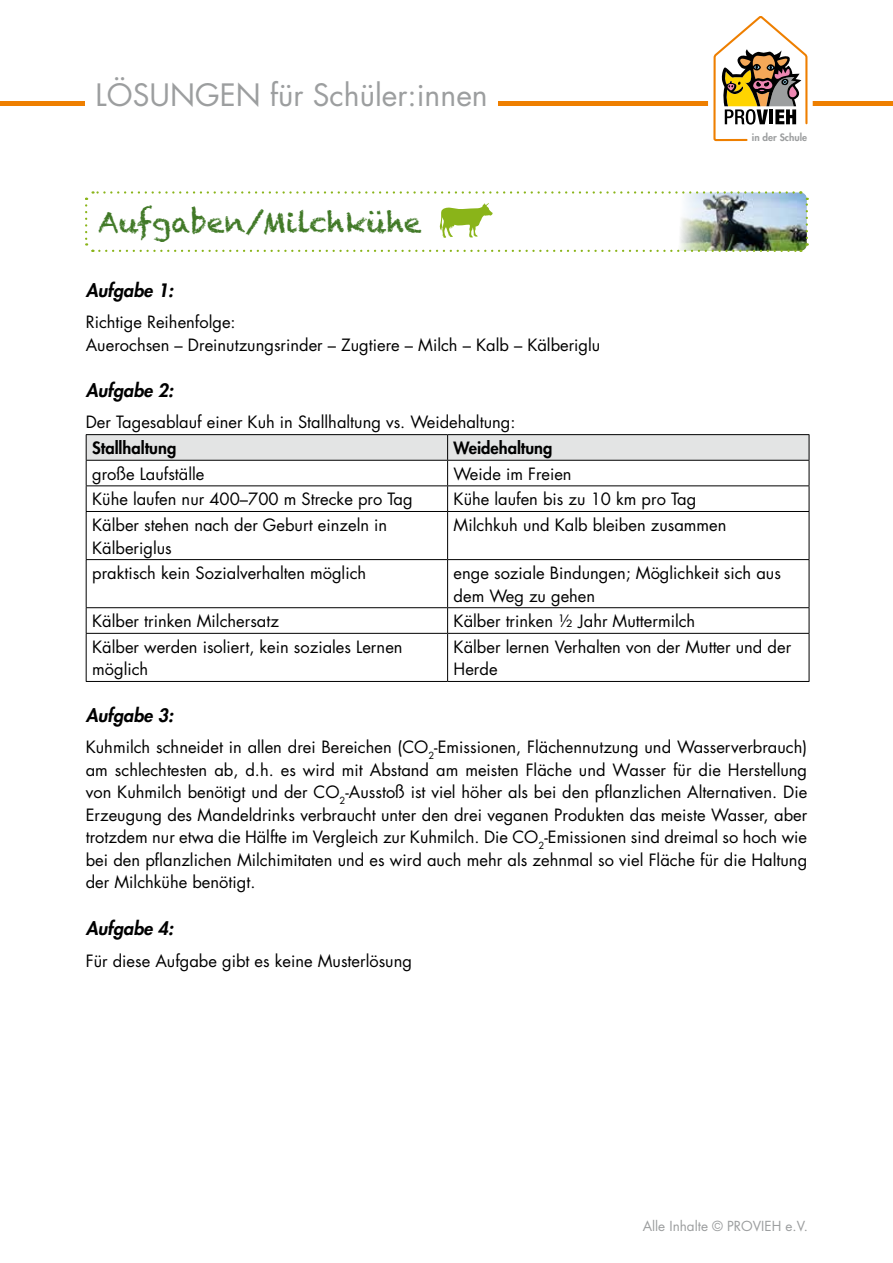
<style>
.page{position:relative;width:893px;height:1263px;background:#fff}
.page>*{position:absolute;margin:0;border:0;box-sizing:border-box;transform-origin:0 0}
.t1{font:30px "Futura Std";color:#9c9e9f}
.t2{font:28.2px "Chalkduster";color:#417927}
.t3{font:italic 800 18px "Futura Std";color:#000}
.t4{font:16.5px/22.5px "Futura Std";color:#000}
.t5{font:800 16.5px "Futura Std";color:#000}
.t6{font:13.5px "Futura Std";color:#9c9e9f}
.t7{font:800 9.9px "Futura Std";color:#9c9e9f}
</style>
<div class="page">
<hr style="left:0;top:101px;width:893px;height:4px;background:#ee7f00">
<svg style="left:712px;top:16px;width:96px;height:665px"></svg>
<div style="left:85px;top:81px;width:412px;height:32px;background:#fff"></div>
<hr style="left:86px;top:434px;width:362px;height:1px;background:#000">
<hr style="left:448px;top:434px;width:361px;height:1px;background:#000">
<svg style="left:86px;top:435px;width:724px;height:76px"></svg>
<hr style="left:86px;top:511px;width:362px;height:1px;background:#000">
<hr style="left:86px;top:512px;width:1px;height:47px;background:#000">
<hr style="left:448px;top:511px;width:361px;height:1px;background:#000">
<hr style="left:447px;top:512px;width:1px;height:47px;background:#000">
<hr style="left:809px;top:512px;width:1px;height:47px;background:#000">
<hr style="left:86px;top:559px;width:362px;height:1px;background:#000">
<hr style="left:86px;top:560px;width:1px;height:47px;background:#000">
<hr style="left:448px;top:559px;width:361px;height:1px;background:#000">
<hr style="left:447px;top:560px;width:1px;height:47px;background:#000">
<hr style="left:809px;top:560px;width:1px;height:47px;background:#000">
<hr style="left:86px;top:607px;width:362px;height:1px;background:#000">
<svg style="left:86px;top:608px;width:1px;height:25px"></svg>
<hr style="left:448px;top:607px;width:361px;height:1px;background:#000">
<svg style="left:447px;top:608px;width:1px;height:25px"></svg>
<svg style="left:809px;top:608px;width:1px;height:25px"></svg>
<hr style="left:86px;top:633px;width:362px;height:1px;background:#000">
<hr style="left:86px;top:634px;width:1px;height:47px;background:#000">
<hr style="left:448px;top:633px;width:361px;height:1px;background:#000">
<hr style="left:447px;top:634px;width:1px;height:47px;background:#000">
<hr style="left:809px;top:634px;width:1px;height:47px;background:#000">
<hr style="left:86px;top:681px;width:362px;height:1px;background:#000">
<hr style="left:448px;top:681px;width:361px;height:1px;background:#000">
<svg style="left:85px;top:190px;width:724px;height:63px"></svg>
<h1 class="t1" style="left:96px;top:76px;width:394px">LÖSUNGEN für Schüler:innen</h1>
<h2 class="t2" style="left:98px;top:205px;width:325px">Aufgaben/Milchkühe</h2>
<p class="t7" style="left:752px;top:131px;width:57px">in der Schule</p>
<p class="t3" style="left:86px;top:279px;width:89px">Aufgabe 1:</p>
<p class="t4" style="left:86px;top:311px;width:516px">Richtige Reihenfolge:<br>Auerochsen – Dreinutzungsrinder – Zugtiere – Milch – Kalb – Kälberiglu</p>
<p class="t3" style="left:86px;top:379px;width:89px">Aufgabe 2:</p>
<p class="t4" style="left:86px;top:411px;width:431px">Der Tagesablauf einer Kuh in Stallhaltung vs. Weidehaltung:</p>
<p class="t5" style="left:92px;top:438px;width:86px">Stallhaltung</p>
<p class="t5" style="left:454px;top:438px;width:100px">Weidehaltung</p>
<p class="t4" style="left:92px;top:463px;width:114px">große Laufställe</p>
<p class="t4" style="left:454px;top:463px;width:120px">Weide im Freien</p>
<p class="t4" style="left:92px;top:488px;width:322px">Kühe laufen nur 400–700 m Strecke pro Tag</p>
<p class="t4" style="left:454px;top:488px;width:244px">Kühe laufen bis zu 10 km pro Tag</p>
<p class="t4" style="left:92px;top:514px;width:297px">Kälber stehen nach der Geburt einzeln in<br>Kälberiglus</p>
<p class="t4" style="left:454px;top:514px;width:274px">Milchkuh und Kalb bleiben zusammen</p>
<p class="t4" style="left:92px;top:562px;width:276px">praktisch kein Sozialverhalten möglich</p>
<p class="t4" style="left:454px;top:562px;width:329px">enge soziale Bindungen; Möglichkeit sich aus dem Weg zu gehen</p>
<p class="t4" style="left:92px;top:610px;width:188px">Kälber trinken Milchersatz</p>
<p class="t4" style="left:454px;top:610px;width:243px">Kälber trinken ½ Jahr Muttermilch</p>
<p class="t4" style="left:92px;top:636px;width:312px">Kälber werden isoliert, kein soziales Lernen möglich</p>
<p class="t4" style="left:454px;top:636px;width:339px">Kälber lernen Verhalten von der Mutter und der<br>Herde</p>
<p class="t3" style="left:86px;top:704px;width:89px">Aufgabe 3:</p>
<p class="t4" style="left:86px;top:736px;width:723px;text-align:justify">Kuhmilch schneidet in allen drei Bereichen (CO<sub>2</sub>-Emissionen, Flächennutzung und Wasserverbrauch) am schlechtesten ab, d.h. es wird mit Abstand am meisten Fläche und Wasser für die Herstellung von Kuhmilch benötigt und der CO<sub>2</sub>-Ausstoß ist viel höher als bei den pflanzlichen Alternativen. Die Erzeugung des Mandeldrinks verbraucht unter den drei veganen Produkten das meiste Wasser, aber trotzdem nur etwa die Hälfte im Vergleich zur Kuhmilch. Die CO<sub>2</sub>-Emissionen sind dreimal so hoch wie bei den pflanzlichen Milchimitaten und es wird auch mehr als zehnmal so viel Fläche für die Haltung der Milchkühe benötigt.</p>
<p class="t3" style="left:86px;top:917px;width:89px">Aufgabe 4:</p>
<p class="t4" style="left:86px;top:950px;width:328px">Für diese Aufgabe gibt es keine Musterlösung</p>
<p class="t6" style="left:643px;top:1217px;width:167px">Alle Inhalte © PROVIEH e.V.</p>
</div>
